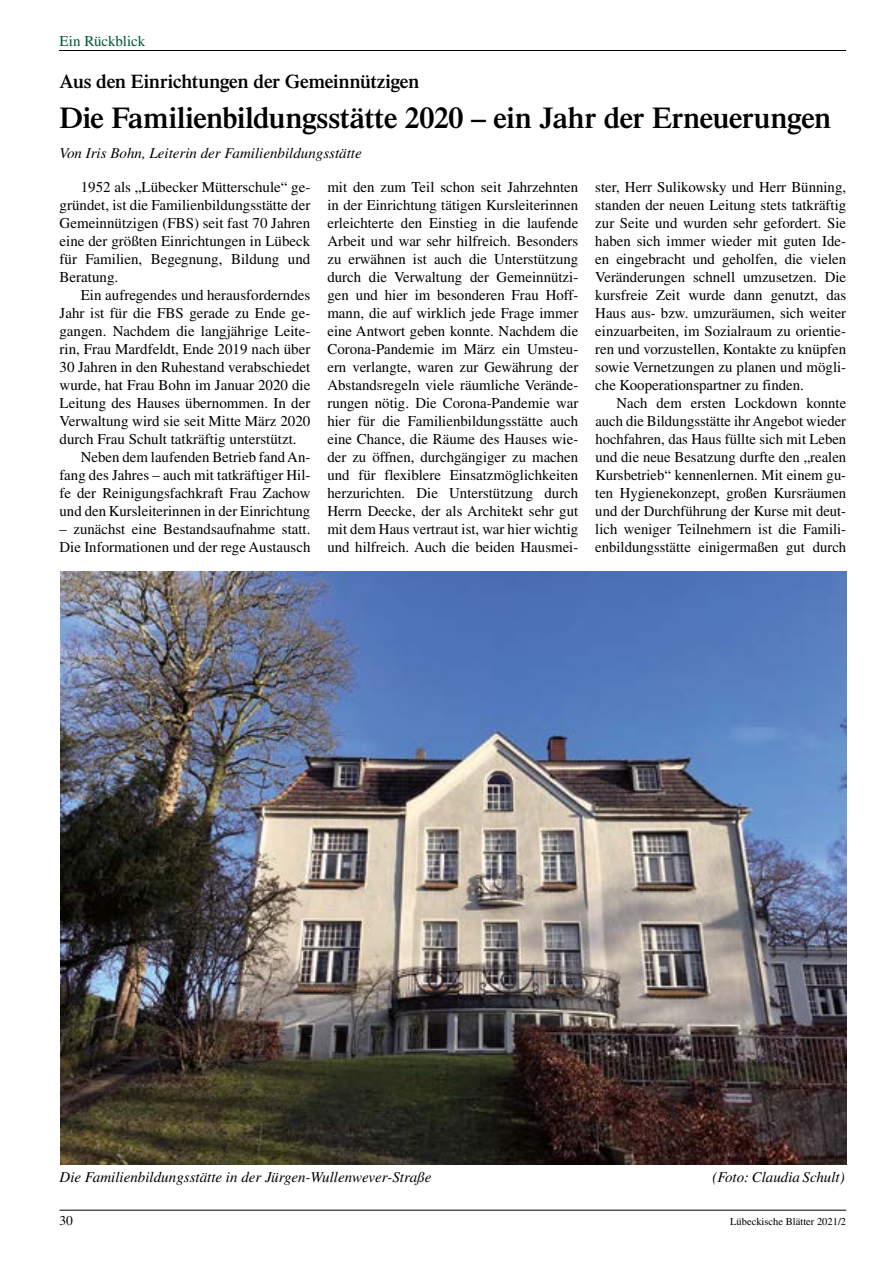
<style>
.page{position:relative;width:893px;height:1263px;background:#fff}
.page>*{position:absolute;margin:0;border:0;box-sizing:border-box;transform-origin:0 0}
.t1{font:600 30px "Times";letter-spacing:-.01em;color:#000}
.t2{font:600 19.5px "Times";letter-spacing:-.01em;color:#000}
.t3{font:15px/18px "Times LT Std";color:#000;text-align:justify}
.t4{font:italic 15px "Times LT Std";color:#000}
.t5{font:15px "Times";letter-spacing:-.01em;color:#005831}
.t6{font:13.5px "Times";color:#000}
.t7{font:10.5px "Times";color:#000}
</style>
<div class="page">
<hr style="left:60px;top:1210px;width:786px;height:1px;background:#000">
<hr style="left:60px;top:50px;width:786px;height:1px;background:#000">
<img style="left:61px;top:572px;width:785px;height:592px">
<p class="t5" style="left:60px;top:32px;width:87px">Ein Rückblick</p>
<h2 class="t2" style="left:60px;top:69px;width:361px">Aus den Einrichtungen der Gemeinnützigen</h2>
<h1 class="t1" style="left:60px;top:100px;width:773px">Die Familienbildungsstätte 2020 – ein Jahr der Erneuerungen</h1>
<p class="t4" style="left:60px;top:145px;width:304px">Von Iris Bohn, Leiterin der Familienbildungsstätte</p>
<p class="t3" style="left:60px;top:178px;width:252px;text-indent:21px">1952 als „Lübecker Mütterschule“ ge&shy;gründet, ist die Familienbildungsstätte der Gemeinnützigen (FBS) seit fast 70 Jahren eine der größten Einrichtungen in Lübeck für Familien, Begegnung, Bildung und Beratung.</p>
<p class="t3" style="left:81px;top:286px;width:231px">Ein aufregendes und herausforderndes</p>
<p class="t3" style="left:60px;top:304px;width:252px">Jahr ist für die FBS gerade zu Ende ge-</p>
<p class="t3" style="left:60px;top:322px;width:252px">gangen. Nachdem die langjährige Leite-</p>
<p class="t3" style="left:60px;top:340px;width:252px">rin, Frau Mardfeldt, Ende 2019 nach über</p>
<p class="t3" style="left:60px;top:358px;width:252px">30 Jahren in den Ruhestand verabschiedet</p>
<p class="t3" style="left:60px;top:376px;width:252px">wurde, hat Frau Bohn im Januar 2020 die</p>
<p class="t3" style="left:60px;top:394px;width:252px">Leitung des Hauses übernommen. In der</p>
<p class="t3" style="left:60px;top:412px;width:252px">Verwaltung wird sie seit Mitte März 2020</p>
<p class="t3" style="left:60px;top:430px;width:239px">durch Frau Schult tatkräftig unterstützt.</p>
<p class="t3" style="left:81px;top:448px;width:231px">Neben dem laufenden Betrieb fand An-</p>
<p class="t3" style="left:60px;top:466px;width:252px">fang des Jahres – auch mit tatkräftiger Hil-</p>
<p class="t3" style="left:60px;top:484px;width:252px">fe der Reinigungsfachkraft Frau Zachow</p>
<p class="t3" style="left:60px;top:502px;width:252px">und den Kursleiterinnen in der Einrichtung</p>
<p class="t3" style="left:60px;top:520px;width:252px">– zunächst eine Bestandsaufnahme statt.<br>Die Informationen und der rege Austausch</p>
<p class="t3" style="left:327px;top:178px;width:252px">mit den zum Teil schon seit Jahrzehnten in der Einrichtung tätigen Kursleiterinnen erleichterte den Einstieg in die laufende Arbeit und war sehr hilfreich. Besonders zu erwähnen ist auch die Unterstützung durch die Verwaltung der Gemeinnützi&shy;gen und hier im besonderen Frau Hoff&shy;mann, die auf wirklich jede Frage immer eine Antwort geben konnte. Nachdem die Corona-Pandemie im März ein Umsteu&shy;ern verlangte, waren zur Gewährung der Abstandsregeln viele räumliche Verände&shy;rungen nötig. Die Corona-Pandemie war hier für die Familienbildungsstätte auch eine Chance, die Räume des Hauses wie&shy;der zu öffnen, durchgängiger zu machen und für flexiblere Einsatzmöglichkeiten herzurichten. Die Unterstützung durch Herrn Deecke, der als Architekt sehr gut mit dem Haus vertraut ist, war hier wichtig und hilfreich. Auch die beiden Hausmei-</p>
<p class="t3" style="left:595px;top:178px;width:252px">ster, Herr Sulikowsky und Herr Bünning, standen der neuen Leitung stets tatkräftig zur Seite und wurden sehr gefordert. Sie haben sich immer wieder mit guten Ide&shy;en eingebracht und geholfen, die vielen Veränderungen schnell umzusetzen. Die kursfreie Zeit wurde dann genutzt, das Haus aus- bzw. umzuräumen, sich weiter einzuarbeiten, im Sozialraum zu orientie&shy;ren und vorzustellen, Kontakte zu knüpfen sowie Vernetzungen zu planen und mögli&shy;che Kooperationspartner zu finden.</p>
<p class="t3" style="left:595px;top:394px;width:252px;text-indent:21px">Nach dem ersten Lockdown konnte auch die Bildungsstätte ihr Angebot wieder hochfahren, das Haus füllte sich mit Leben und die neue Besatzung durfte den „realen Kursbetrieb“ kennenlernen. Mit einem gu&shy;ten Hygienekonzept, großen Kursräumen und der Durchführung der Kurse mit deut&shy;lich weniger Teilnehmern ist die Famili&shy;enbildungsstätte einigermaßen gut durch</p>
<p class="t4" style="left:60px;top:1169px;width:373px">Die Familienbildungsstätte in der Jürgen-Wullenwever-Straße</p>
<p class="t4" style="left:712px;top:1169px;width:134px">(Foto: Claudia Schult)</p>
<p class="t6" style="left:60px;top:1212px;width:15px">30</p>
<p class="t7" style="left:730px;top:1215px;width:118px">Lübeckische Blätter 2021/2</p>
</div>
